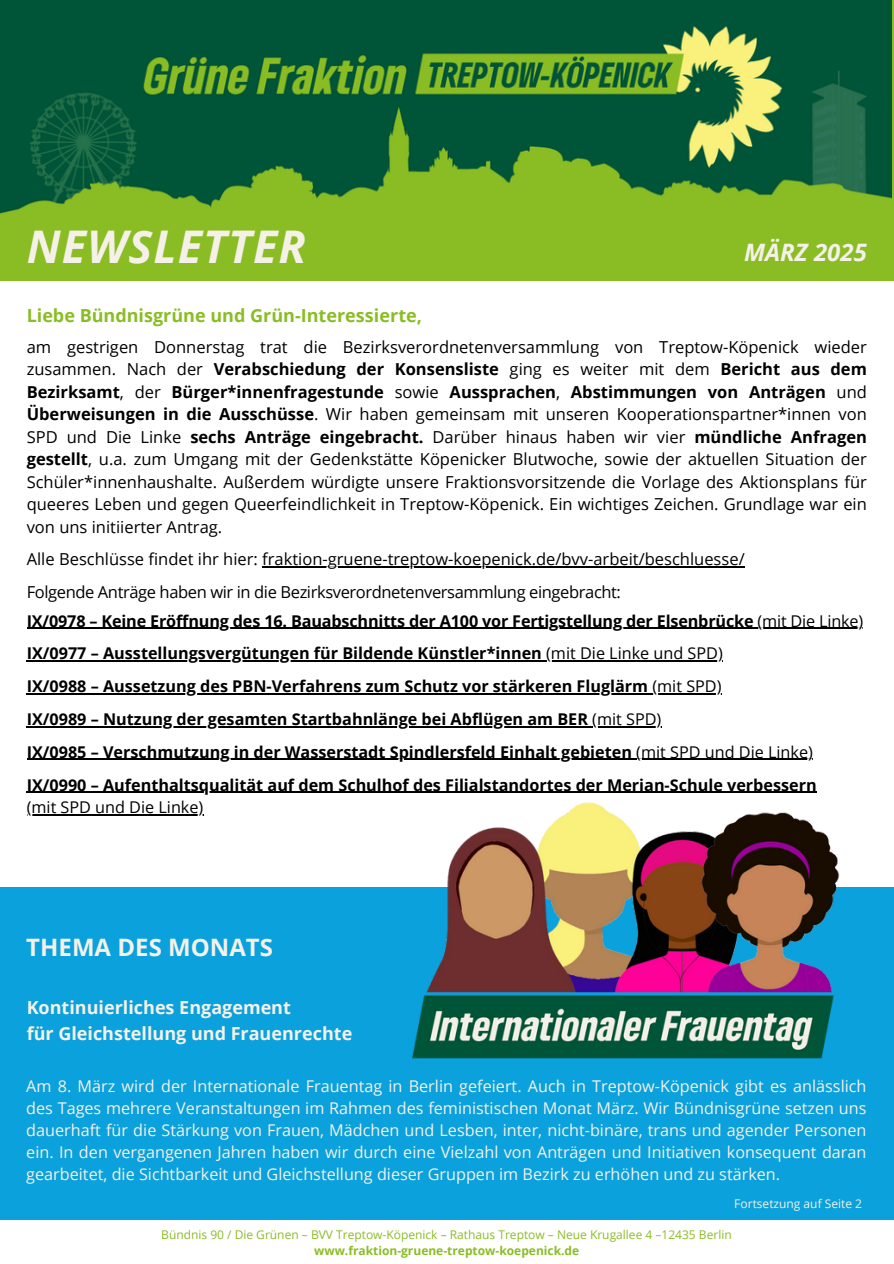
<style>
.page{position:relative;width:894px;height:1264px;background:#fff}
.page>*{position:absolute;margin:0;border:0;box-sizing:border-box;transform-origin:0 0}
.t1{font:italic 700 45px "Open Sans";letter-spacing:.025em;color:#f5f1e9}
.t2{font:700 24px "Open Sans";color:#f5f1e9}
.t3{font:italic 700 24px "Open Sans";color:#f5f1e9}
.t4{font:700 18px/25.8px "Open Sans";color:#f5f1e9}
.t5{font:700 18px "Open Sans";color:#8abd24}
.t6{font:16.5px/22.5px "Open Sans";color:#000;text-align:justify}
.t7{font:16.5px "Open Sans";letter-spacing:-.025em;color:#000}
.t8{font:700 16.2px "Open Sans";color:#000}
.t9{font:16.2px/22px "Open Sans";color:#f5f1e9;text-align:justify}
.t10{font:16.2px "Open Sans";color:#000}
.t11{font:12px "Open Sans";color:#8abd24}
.t12{font:700 12px "Open Sans";color:#8abd24}
.t13{font:12px "Open Sans";color:#f5f1e9}
.s1{font-weight:700}
.s2{font-weight:400}
</style>
<div class="page">
<div style="left:0;top:0;width:893px;height:280px;background:#8abd24"></div>
<img style="left:0;top:0;width:891px;height:214px">
<div style="left:0;top:888px;width:893px;height:331px;background:#0ba1dd"></div>
<img style="left:400px;top:802px;width:450px;height:257px">
<hr style="left:262px;top:566px;width:482px;height:2px;background:#000">
<hr style="left:27px;top:627px;width:730px;height:2px;background:#000">
<hr style="left:757px;top:627px;width:105px;height:2px;background:#000">
<hr style="left:27px;top:660px;width:519px;height:1px;background:#000">
<hr style="left:546px;top:660px;width:176px;height:1px;background:#000">
<hr style="left:27px;top:693px;width:98px;height:1px;background:#000">
<hr style="left:125px;top:693px;width:527px;height:1px;background:#000">
<hr style="left:652px;top:693px;width:69px;height:1px;background:#000">
<hr style="left:27px;top:726px;width:76px;height:1px;background:#000">
<hr style="left:103px;top:726px;width:489px;height:1px;background:#000">
<hr style="left:592px;top:726px;width:69px;height:1px;background:#000">
<hr style="left:27px;top:758px;width:87px;height:2px;background:#000">
<hr style="left:114px;top:758px;width:518px;height:2px;background:#000">
<hr style="left:632px;top:758px;width:180px;height:2px;background:#000">
<hr style="left:27px;top:791px;width:193px;height:1px;background:#000">
<hr style="left:220px;top:791px;width:596px;height:1px;background:#000">
<hr style="left:27px;top:814px;width:176px;height:1px;background:#000">
<h5 class="t1" style="left:27px;top:215px;width:280px">NEWSLETTER</h5>
<h5 class="t3" style="left:743px;top:235px;width:124px">MÄRZ 2025</h5>
<h4 class="t5" style="left:27px;top:302px;width:396px">Liebe Bündnisgrüne und Grün-Interessierte,</h4>
<p class="t6" style="left:27px;top:335px;width:841px">am gestrigen Donnerstag trat die Bezirksverordnetenversammlung von Treptow-Köpenick wieder zusammen. Nach der <span class="s1">Verabschiedung der Konsensliste</span> ging es weiter mit dem <span class="s1">Bericht aus dem Bezirksamt</span>, der <span class="s1">Bürger*innenfragestunde</span> sowie <span class="s1">Aussprachen</span>, <span class="s1">Abstimmungen von Anträgen</span> und <span class="s1">Überweisungen in die Ausschüsse</span>. Wir haben gemeinsam mit unseren Kooperationspartner*innen von</p>
<h1 class="t6" style="left:27px;top:425px;width:841px">SPD und Die Linke <span class="s1">sechs Anträge eingebracht.</span> Darüber hinaus haben wir vier <span class="s1">mündliche Anfragen gestellt</span>, u.a. zum Umgang mit der Gedenkstätte Köpenicker Blutwoche, sowie der aktuellen Situation der Schüler*innenhaushalte. Außerdem würdigte unsere Fraktionsvorsitzende die Vorlage des Aktionsplans für queeres Leben und gegen Queerfeindlichkeit in Treptow-Köpenick. Ein wichtiges Zeichen. Grundlage war ein von uns initiierter Antrag.</h1>
<h1 class="t6" style="left:27px;top:547px;width:719px">Alle Beschlüsse fi ndet ihr hier: fraktion-gruene-treptow-koepenick.de/bvv-arbeit/beschluesse/</h1>
<h3 class="t7" style="left:27px;top:580px;width:595px">Folgende Anträge haben wir in die Bezirksverordnetenversammlung eingebracht:</h3>
<h5 class="t8" style="left:27px;top:609px;width:837px">IX/0978 – Keine Eröffnung des 16. Bauabschnitts der A100 vor Fertigstellung der Elsenbrücke <span class="s2">(mit Die Linke)</span></h5>
<h5 class="t8" style="left:27px;top:642px;width:697px">IX/0977 – Ausstellungsvergütungen für Bildende Künstler*innen <span class="s2">(mit Die Linke und SPD)</span></h5>
<h2 class="t8" style="left:27px;top:675px;width:696px">IX/0988 – Aussetzung des PBN-Verfahrens zum Schutz vor stärkeren Fluglärm <span class="s2">(mit SPD)</span></h2>
<p class="t8" style="left:27px;top:707px;width:636px">IX/0989 – Nutzung der gesamten Startbahnlänge bei Abflügen am BER <span class="s2">(mit SPD)</span></p>
<p class="t8" style="left:27px;top:740px;width:787px">IX/0985 – Verschmutzung in der Wasserstadt Spindlersfeld Einhalt gebieten <span class="s2">(mit SPD und Die Linke)</span></p>
<p class="t8" style="left:27px;top:773px;width:791px">IX/0990 – Aufenthaltsqualität auf dem Schulhof des Filialstandortes der Merian-Schule verbessern</p>
<p class="t10" style="left:27px;top:795px;width:178px">(mit SPD und Die Linke)</p>
<h2 class="t2" style="left:26px;top:930px;width:248px">THEMA DES MONATS</h2>
<p class="t4" style="left:27px;top:994px;width:327px">Kontinuierliches Engagement<br>für Gleichstellung und Frauenrechte</p>
<p class="t9" style="left:26px;top:1074px;width:841px">Am 8. März wird der Internationale Frauentag in Berlin gefeiert. Auch in Treptow-Köpenick gibt es anlässlich des Tages mehrere Veranstaltungen im Rahmen des feministischen Monat März. Wir Bündnisgrüne setzen uns dauerhaft für die Stärkung von Frauen, Mädchen und Lesben, inter, nicht-binäre, trans und agender Personen ein. In den vergangenen Jahren haben wir durch eine Vielzahl von Anträgen und Initiativen konsequent daran gearbeitet, die Sichtbarkeit und Gleichstellung dieser Gruppen im Bezirk zu erhöhen und zu stärken.</p>
<p class="t13" style="left:734px;top:1194px;width:129px">Fortsetzung auf Seite 2</p>
<p class="t11" style="left:161px;top:1226px;width:572px">Bündnis 90 / Die Grünen – BVV Treptow-Köpenick – Rathaus Treptow – Neue Krugallee 4 –12435 Berlin</p>
<p class="t12" style="left:314px;top:1242px;width:266px">www.fraktion-gruene-treptow-koepenick.de</p>
</div>
